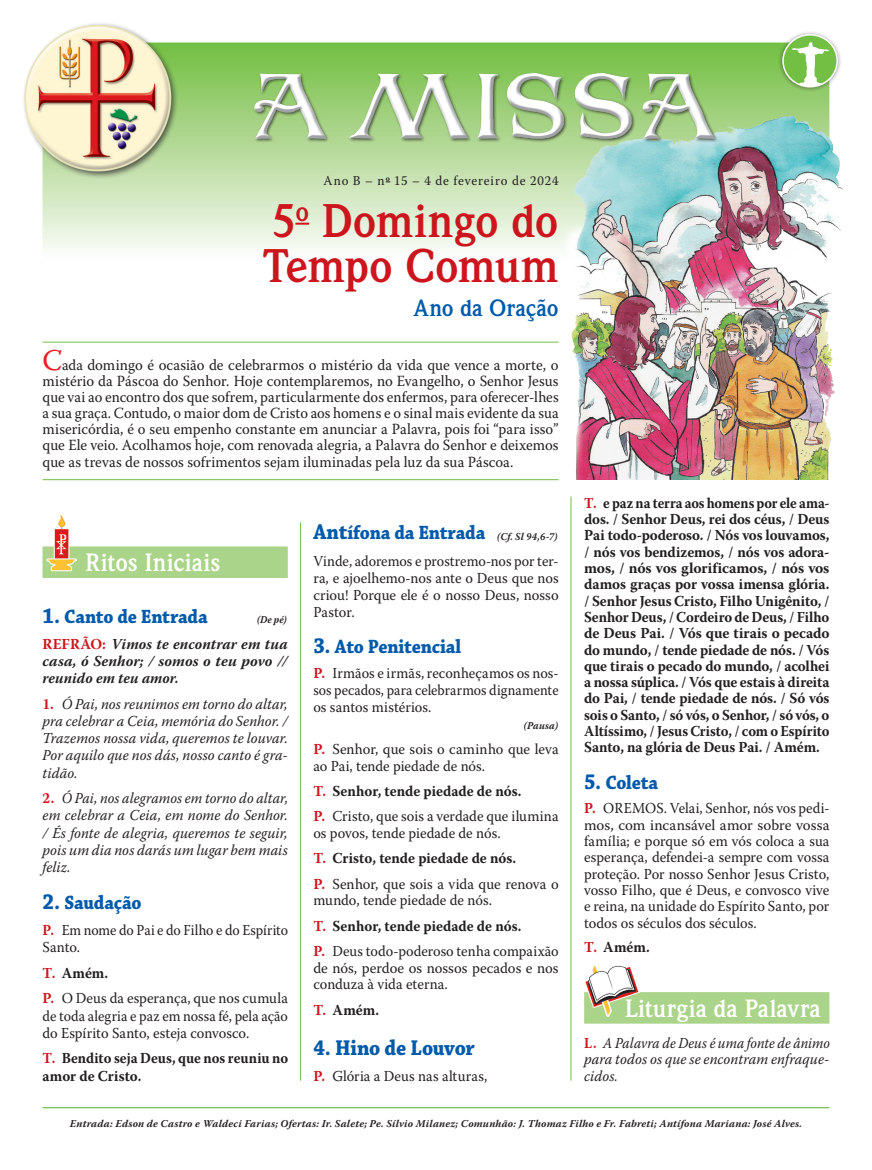
<style>
.page{position:relative;width:872px;height:1170px;background:#fff}
.page>*{position:absolute;margin:0;border:0;box-sizing:border-box;transform-origin:0 0}
.Título_da_Missa_maior{font:700 48px/45px "Weidemann IT Cby BT";letter-spacing:-.015em;color:#cd151d;scale:.95 1}
.Divisões{font:700 25.5px "Weidemann IT Cby BT";color:#fff;scale:.95 1}
.Título_da_Missa_menor{font:700 24px "Weidemann IT Cby BT";color:#015aaa;scale:.95 1}
.Itens{font:700 22.5px "Chaparral Pro";letter-spacing:-.015em;color:#015aaa;scale:.91 1}
.Itens-2{font:700 20.25px "Chaparral Pro";letter-spacing:-.01em;color:#015aaa;scale:.91 1}
.Box_Início{font:15.45px/16px "Warnock Pro";letter-spacing:.005em;color:#231f20;text-align:justify;scale:.95 1}
.Texto_TODOS{font:700 15.15px/16.4px "Warnock Pro";letter-spacing:-.005em;color:#231f20;text-align:justify;scale:.91 1}
.Texto_NORMAL{font:15.15px/16.4px "Warnock Pro";letter-spacing:.005em;color:#231f20;text-align:justify;scale:.94 1}
.Texto_NORMAL-2{font:15.15px/17.2px "Warnock Pro";letter-spacing:.005em;color:#231f20;text-align:justify;scale:.95 1}
.Texto_CANTOS{font:italic 15.15px/17.2px "Warnock Pro";letter-spacing:.005em;color:#231f20;text-align:justify;scale:.95 1}
.Texto_CANTOS-2{font:italic 15.15px/17.2px "Warnock Pro";letter-spacing:.005em;color:#231f20;text-align:justify;scale:.93 1}
.Texto_NORMAL-3{font:15.15px/16.8px "Warnock Pro";letter-spacing:.005em;color:#231f20;scale:.96 1}
.Texto_NORMAL_sem_leitor{font:15.15px/16.8px "Warnock Pro";letter-spacing:.005em;color:#231f20;text-align:justify;scale:.93 1}
.Texto_TODOS-2{font:700 15.15px "Warnock Pro";letter-spacing:-.005em;color:#231f20;scale:.95 1}
.Texto_REFRÃO{font:italic 700 15.15px/17.2px "Warnock Pro";letter-spacing:.01em;color:#231f20;text-align:justify}
.Texto_CANTOS-3{font:italic 15.15px/16.4px "Warnock Pro";letter-spacing:.005em;color:#231f20;text-align:justify;scale:.9 1}
.Texto_TODOS-3{font:700 15.15px/17.2px "Warnock Pro";letter-spacing:-.005em;color:#231f20;scale:.93 1}
.Texto_NORMAL-4{font:15.15px/17.2px "Warnock Pro";letter-spacing:.005em;color:#231f20;scale:.92 1}
.Data{font:13.5px "Warnock Pro";letter-spacing:.06em;color:#231f20;scale:.95 1}
.Crédito_das_Músicas{font:italic 700 10.5px "Warnock Pro";letter-spacing:.02em;color:#231f20}
.Texto_NORMAL-5{font:italic 700 10.5px "Warnock Pro";letter-spacing:.02em;color:#231f20;scale:.95 1}
.Itens-3{font:italic 700 10.5px "Warnock Pro";color:#231f20;scale:.91 1}
.s1{font-size:30px;color:#ee1d23}
.s2{font-size:15.15px}
.s3{font-size:22.5px}
.s4{font-style:normal;color:#cd151d}
.s5{font-weight:700;font-style:normal;color:#cd151d}
.s6{font-weight:700;color:#cd151d}
.s7{color:#cd151d}
.s8{font-family:"Warnock Pro";font-style:italic;font-size:10.5px;color:#231f20}
</style>
<div class="page">
<svg style="left:43px;top:43px;width:786px;height:206px;background:#bddea5"></svg>
<div style="left:777px;top:30px;width:65px;height:62px;background:#231f20;opacity:.5"></div>
<svg style="left:783px;top:35px;width:54px;height:52px"></svg>
<img style="left:783px;top:42px;width:54px;height:45px">
<div style="left:782px;top:34px;width:56px;height:53px;border:2px solid #fff;border-radius:50%"></div>
<img style="left:564px;top:95px;width:279px;height:384px">
<img style="left:248px;top:67px;width:472px;height:78px">
<div style="left:43px;top:546px;width:245px;height:32px;background:#aad489"></div>
<img style="left:47px;top:515px;width:30px;height:56px">
<svg style="left:295px;top:223px;width:14px;height:2px"></svg>
<hr style="left:43px;top:342px;width:515px;height:1px;background:#71bf44">
<hr style="left:43px;top:479px;width:515px;height:1px;background:#71bf44">
<hr style="left:43px;top:1106px;width:786px;height:2px;background:#71bf44">
<img style="left:24px;top:23px;width:159px;height:155px">
<hr style="left:570px;top:496px;width:1px;height:584px;background:#71bf44">
<hr style="left:300px;top:522px;width:1px;height:558px;background:#71bf44">
<div style="left:584px;top:992px;width:245px;height:31px;background:#aad489"></div>
<img style="left:584px;top:965px;width:55px;height:51px">
<p class="Data" style="left:323px;top:173px;width:249px">Ano B – n<sup>o</sup> 15 – 4 de fevereiro de 2024</p>
<p class="Título_da_Missa_maior" style="left:262px;top:197px;width:313px">5<sup>o</sup> Domingo do<br>Tempo Comum</p>
<p class="Título_da_Missa_menor" style="left:414px;top:292px;width:154px">Ano da Oração</p>
<p class="Box_Início" style="left:43px;top:357px;width:545px"><span class="s1">C</span><span class="s2">ada</span> domingo é ocasião de celebrarmos o mistério da vida que vence a morte, o mistério da Páscoa do Senhor. Hoje contemplaremos, no Evangelho, o Senhor Jesus que vai ao encontro dos que sofrem, particularmente dos enfermos, para oferecer-lhes a sua graça. Contudo, o maior dom de Cristo aos homens e o sinal mais evidente da sua misericórdia, é o seu empenho constante em anunciar a Palavra, pois foi “para isso” que Ele veio. Acolhamos hoje, com renovada alegria, a Palavra do Senhor e deixemos que as trevas de nossos sofrimentos sejam iluminadas pela luz da sua Páscoa.</p>
<p class="Divisões" style="left:85px;top:546px;width:144px">Ritos Iniciais</p>
<p class="Itens-2" style="left:43px;top:604px;width:183px"><span class="s3">1.</span> Canto de Entrada</p>
<p class="Itens-3" style="left:257px;top:613px;width:34px">(De pé)</p>
<p class="Texto_REFRÃO" style="left:43px;top:635px;width:247px"><span class="s4">REFRÃO:</span> Vimos te encontrar em tua casa, ó Senhor; / somos o teu povo // reunido em teu amor.</p>
<p class="Texto_CANTOS" style="left:43px;top:695px;width:260px"><span class="s5">1.</span> Ó Pai, nos reunimos em torno do altar, pra celebrar a Ceia, memória do Senhor. / Trazemos nossa vida, queremos te louvar.<br>Por aquilo que nos dás, nosso canto é gra&shy;tidão.</p>
<p class="Texto_CANTOS-2" style="left:43px;top:789px;width:265px"><span class="s5">2.</span> Ó Pai, nos alegramos em torno do altar, em celebrar a Ceia, em nome do Senhor. / És fonte de alegria, queremos te seguir, pois um dia nos darás um lugar bem mais feliz.</p>
<p class="Itens-2" style="left:43px;top:890px;width:110px"><span class="s3">2.</span> Saudação</p>
<p class="Texto_NORMAL-4" style="left:43px;top:920px;width:268px"><span class="s6">P.</span> Em nome do Pai e do Filho e do Espírito<br>Santo.</p>
<p class="Texto_TODOS-2" style="left:43px;top:963px;width:71px"><span class="s7">T.</span> Amém.</p>
<p class="Texto_NORMAL-2" style="left:43px;top:989px;width:260px"><span class="s6">P.</span> O Deus da esperança, que nos cumula de toda alegria e paz em nossa fé, pela ação do Espírito Santo, esteja convosco.</p>
<p class="Texto_TODOS-3" style="left:43px;top:1049px;width:265px"><span class="s7">T.</span> Bendito seja Deus, que nos reuniu no amor de Cristo.</p>
<p class="Itens-2" style="left:313px;top:520px;width:270px"><span class="s3">Ant</span>ífona da Entrada <span class="s8">(Cf. Sl 94,6-7)</span></p>
<p class="Texto_NORMAL_sem_leitor" style="left:313px;top:552px;width:265px">Vinde, adoremos e prostremo-nos por ter&shy;ra, e ajoelhemo-nos ante o Deus que nos criou! Porque ele é o nosso Deus, nosso Pastor.</p>
<p class="Itens-2" style="left:313px;top:635px;width:164px"><span class="s3">3.</span> Ato Penitencial</p>
<p class="Texto_NORMAL" style="left:313px;top:664px;width:262px;line-height:16.8px"><span class="s6">P.</span> Irmãos e irmãs, reconheçamos os nos&shy;sos pecados, para celebrarmos dignamente os santos mistérios.</p>
<p class="Texto_NORMAL-5" style="left:524px;top:719px;width:38px">(Pausa)</p>
<p class="Texto_NORMAL-3" style="left:313px;top:740px;width:257px"><span class="s6">P.</span> Senhor, que sois o caminho que leva ao Pai, tende piedade de nós.</p>
<p class="Texto_TODOS-2" style="left:313px;top:781px;width:220px"><span class="s7">T.</span> Senhor, tende piedade de nós.</p>
<p class="Texto_NORMAL-2" style="left:313px;top:807px;width:260px;line-height:16.8px"><span class="s6">P.</span> Cristo, que sois a verdade que ilumina os povos, tende piedade de nós.</p>
<p class="Texto_TODOS-2" style="left:313px;top:849px;width:215px"><span class="s7">T.</span> Cristo, tende piedade de nós.</p>
<p class="Texto_NORMAL-3" style="left:313px;top:874px;width:257px"><span class="s6">P.</span> Senhor, que sois a vida que renova o mundo, tende piedade de nós.</p>
<p class="Texto_TODOS-2" style="left:313px;top:916px;width:220px"><span class="s7">T.</span> Senhor, tende piedade de nós.</p>
<p class="Texto_NORMAL" style="left:313px;top:942px;width:263px;line-height:16.8px"><span class="s6">P.</span> Deus todo-poderoso tenha compaixão de nós, perdoe os nossos pecados e nos conduza à vida eterna.</p>
<p class="Texto_TODOS-2" style="left:313px;top:1000px;width:71px"><span class="s7">T.</span> Amém.</p>
<p class="Itens" style="left:313px;top:1034px;width:179px">4. Hino de Louvor</p>
<p class="Texto_NORMAL-2" style="left:313px;top:1066px;width:185px"><span class="s6">P.</span> Glória a Deus nas alturas,</p>
<p class="Texto_TODOS" style="left:584px;top:494px;width:271px"><span class="s7">T.</span> e paz na terra aos homens por ele ama&shy;dos. / Senhor Deus, rei dos céus, / Deus Pai todo-poderoso. / Nós vos louvamos, / nós vos bendizemos, / nós vos adora&shy;mos, / nós vos glorificamos, / nós vos damos graças por vossa imensa glória. / Senhor Jesus Cristo, Filho Unigênito, / Senhor Deus, / Cordeiro de Deus, / Filho de Deus Pai. / Vós que tirais o pecado do mundo, / tende piedade de nós. / Vós que tirais o pecado do mundo, / acolhei a nossa súplica. / Vós que estais à direita do Pai, / tende piedade de nós. / Só vós sois o Santo, / só vós, o Senhor, / só vós, o Altíssimo, / Jesus Cristo, / com o Espírito Santo, na glória de Deus Pai. / Amém.</p>
<p class="Itens-2" style="left:584px;top:770px;width:83px"><span class="s3">5.</span> Coleta</p>
<p class="Texto_NORMAL" style="left:584px;top:800px;width:263px"><span class="s6">P.</span> OREMOS. Velai, Senhor, nós vos pedi&shy;mos, com incansável amor sobre vossa família; e porque só em vós coloca a sua esperança, defendei-a sempre com vossa proteção. Por nosso Senhor Jesus Cristo, vosso Filho, que é Deus, e convosco vive e reina, na unidade do Espírito Santo, por todos os séculos dos séculos.</p>
<p class="Texto_TODOS-2" style="left:584px;top:938px;width:71px"><span class="s7">T.</span> Amém.</p>
<p class="Divisões" style="left:625px;top:992px;width:207px">Liturgia da Palavra</p>
<p class="Texto_CANTOS-3" style="left:584px;top:1034px;width:275px"><span class="s5">L.</span> A Palavra de Deus é uma fonte de ânimo para todos os que se encontram enfraque&shy;cidos.</p>
<p class="Crédito_das_Músicas" style="left:70px;top:1117px;width:733px">Entrada: Edson de Castro e Waldeci Farias; Ofertas: Ir. Salete; Pe. Sílvio Milanez; Comunhão: J. Thomaz Filho e Fr. Fabreti; Antífona Mariana: José Alves.</p>
</div>
